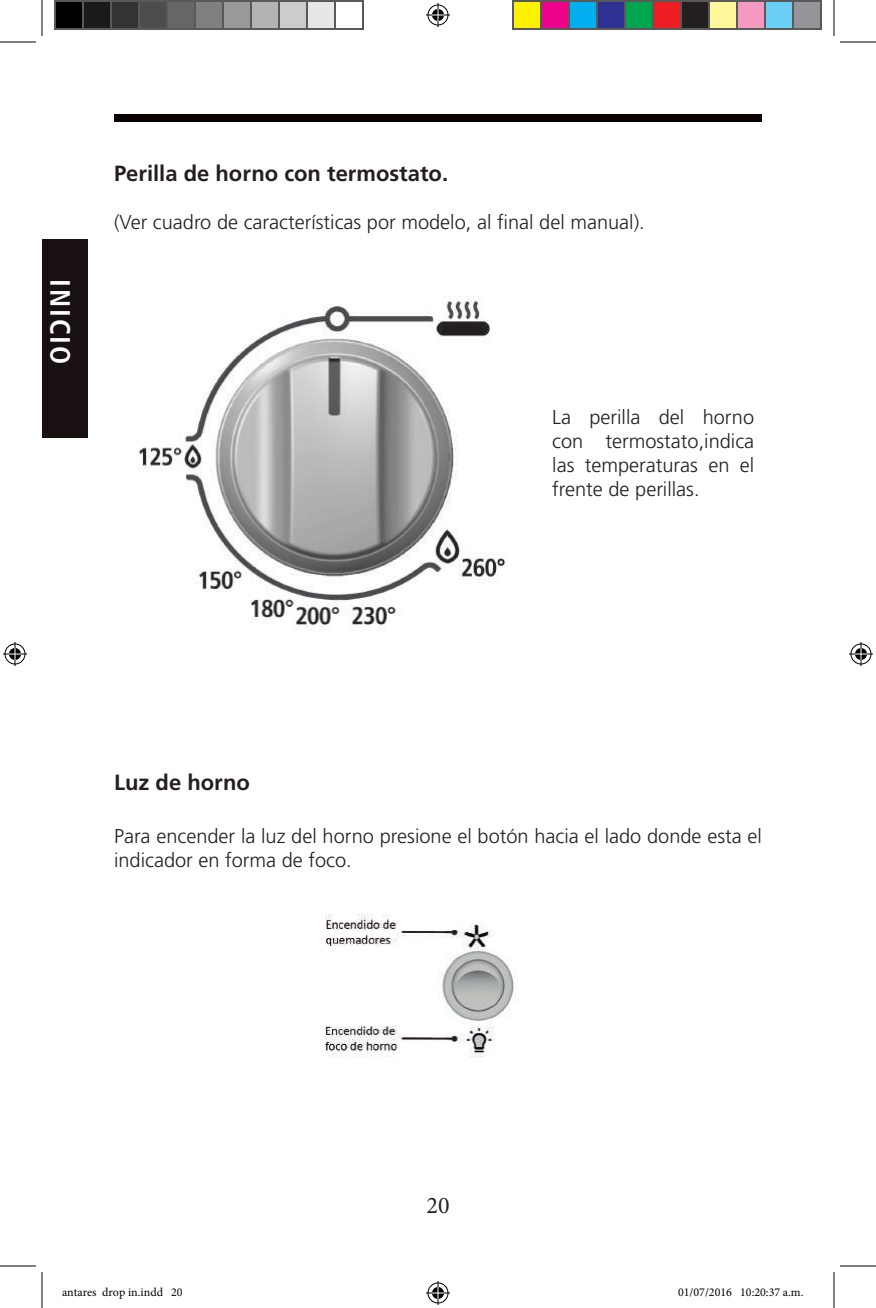
<style>
.page{position:relative;width:876px;height:1308px;background:#fff}
.page>*{position:absolute;margin:0;border:0;box-sizing:border-box;transform-origin:0 0}
.t1{font:700 condensed 28px "Frutiger";letter-spacing:.07em;color:#fff}
.t2{font:24px "Minion Pro";color:#231f20}
.t3{font:700 22px "Frutiger";color:#231f20}
.t4{font:300 20px/24px "Frutiger";color:#231f20}
.t5{font:12px "Minion Pro";color:#000}
</style>
<div class="page">
<div style="left:114px;top:114px;width:648px;height:8px;background:#0a0002"></div>
<div style="left:42px;top:239px;width:45px;height:198px;background:#191011"></div>
<img style="left:138px;top:298px;width:369px;height:332px">
<img style="left:325px;top:914px;width:192px;height:144px">
<hr style="left:0;top:42px;width:36px;height:1px;background:#000">
<hr style="left:840px;top:42px;width:36px;height:1px;background:#000">
<hr style="left:0;top:1266px;width:36px;height:1px;background:#000">
<hr style="left:840px;top:1266px;width:36px;height:1px;background:#000">
<hr style="left:42px;top:0;width:1px;height:36px;background:#000">
<hr style="left:42px;top:1272px;width:1px;height:36px;background:#000">
<hr style="left:834px;top:0;width:1px;height:36px;background:#000">
<hr style="left:834px;top:1272px;width:1px;height:36px;background:#000">
<svg style="left:426px;top:3px;width:24px;height:24px"></svg>
<svg style="left:426px;top:1281px;width:24px;height:24px"></svg>
<svg style="left:3px;top:642px;width:24px;height:24px"></svg>
<svg style="left:849px;top:642px;width:24px;height:24px"></svg>
<div style="left:55px;top:1px;width:28px;height:28px;background:#000"></div>
<div style="left:54px;top:0;width:30px;height:30px;border:2px solid #595959"></div>
<div style="left:83px;top:1px;width:28px;height:28px;background:#1a1a1a"></div>
<div style="left:82px;top:0;width:30px;height:30px;border:2px solid #595959"></div>
<div style="left:111px;top:1px;width:28px;height:28px;background:#333"></div>
<div style="left:110px;top:0;width:30px;height:30px;border:2px solid #595959"></div>
<div style="left:139px;top:1px;width:28px;height:28px;background:#4d4d4d"></div>
<div style="left:138px;top:0;width:30px;height:30px;border:2px solid #595959"></div>
<div style="left:167px;top:1px;width:28px;height:28px;background:#666"></div>
<div style="left:166px;top:0;width:30px;height:30px;border:2px solid #595959"></div>
<div style="left:195px;top:1px;width:28px;height:28px;background:#808080"></div>
<div style="left:194px;top:0;width:30px;height:30px;border:2px solid #595959"></div>
<div style="left:223px;top:1px;width:28px;height:28px;background:#999"></div>
<div style="left:222px;top:0;width:30px;height:30px;border:2px solid #595959"></div>
<div style="left:251px;top:1px;width:28px;height:28px;background:#b3b3b3"></div>
<div style="left:250px;top:0;width:30px;height:30px;border:2px solid #595959"></div>
<div style="left:279px;top:1px;width:28px;height:28px;background:#ccc"></div>
<div style="left:278px;top:0;width:30px;height:30px;border:2px solid #595959"></div>
<div style="left:307px;top:1px;width:28px;height:28px;background:#e6e6e6"></div>
<div style="left:306px;top:0;width:30px;height:30px;border:2px solid #595959"></div>
<div style="left:334px;top:0;width:30px;height:30px;border:2px solid #595959"></div>
<div style="left:513px;top:1px;width:28px;height:28px;background:#fff101"></div>
<div style="left:512px;top:0;width:30px;height:30px;border:2px solid #595959"></div>
<div style="left:541px;top:1px;width:28px;height:28px;background:#ed028c"></div>
<div style="left:540px;top:0;width:30px;height:30px;border:2px solid #595959"></div>
<div style="left:569px;top:1px;width:28px;height:28px;background:#00aeef"></div>
<div style="left:568px;top:0;width:30px;height:30px;border:2px solid #595959"></div>
<div style="left:597px;top:1px;width:28px;height:28px;background:#2e3092"></div>
<div style="left:596px;top:0;width:30px;height:30px;border:2px solid #595959"></div>
<div style="left:625px;top:1px;width:28px;height:28px;background:#00a54f"></div>
<div style="left:624px;top:0;width:30px;height:30px;border:2px solid #595959"></div>
<div style="left:653px;top:1px;width:28px;height:28px;background:#ee1d23"></div>
<div style="left:652px;top:0;width:30px;height:30px;border:2px solid #595959"></div>
<div style="left:681px;top:1px;width:28px;height:28px;background:#231f20"></div>
<div style="left:680px;top:0;width:30px;height:30px;border:2px solid #595959"></div>
<div style="left:709px;top:1px;width:28px;height:28px;background:#fff79a"></div>
<div style="left:708px;top:0;width:30px;height:30px;border:2px solid #595959"></div>
<div style="left:737px;top:1px;width:28px;height:28px;background:#f499c2"></div>
<div style="left:736px;top:0;width:30px;height:30px;border:2px solid #595959"></div>
<div style="left:765px;top:1px;width:28px;height:28px;background:#6bcff6"></div>
<div style="left:764px;top:0;width:30px;height:30px;border:2px solid #595959"></div>
<div style="left:793px;top:1px;width:28px;height:28px;background:#939598"></div>
<div style="left:792px;top:0;width:30px;height:30px;border:2px solid #595959"></div>
<div style="left:177px;top:1288px;width:6px;height:9px;border:1px solid #fff;border-radius:50%"></div>
<svg style="left:177px;top:1288px;width:5px;height:9px"></svg>
<div style="left:678px;top:1288px;width:6px;height:9px;border:1px solid #fff;border-radius:50%"></div>
<svg style="left:679px;top:1288px;width:5px;height:9px"></svg>
<h1 class="t1" style="left:77px;top:279px;width:87px;rotate:90deg">INICIO</h1>
<p class="t3" style="left:114px;top:160px;width:336px">Perilla de horno con termostato.</p>
<p class="t4" style="left:114px;top:210px;width:532px">(Ver cuadro de características por modelo, al final del manual).</p>
<p class="t4" style="left:552px;top:405px;width:204px;text-align:justify">La perilla del horno con termostato,indica las temperaturas en el frente de perillas.</p>
<p class="t3" style="left:114px;top:770px;width:138px">Luz de horno</p>
<p class="t4" style="left:114px;top:824px;width:649px">Para encender la luz del horno presione el botón hacia el lado donde esta el indicador en forma de foco.</p>
<p class="t2" style="left:426px;top:1189px;width:25px">20</p>
<p class="t5" style="left:62px;top:1284px;width:122px">antares drop in.indd 20</p>
<p class="t5" style="left:678px;top:1284px;width:127px">01/07/2016 10:20:37 a.m.</p>
</div>
